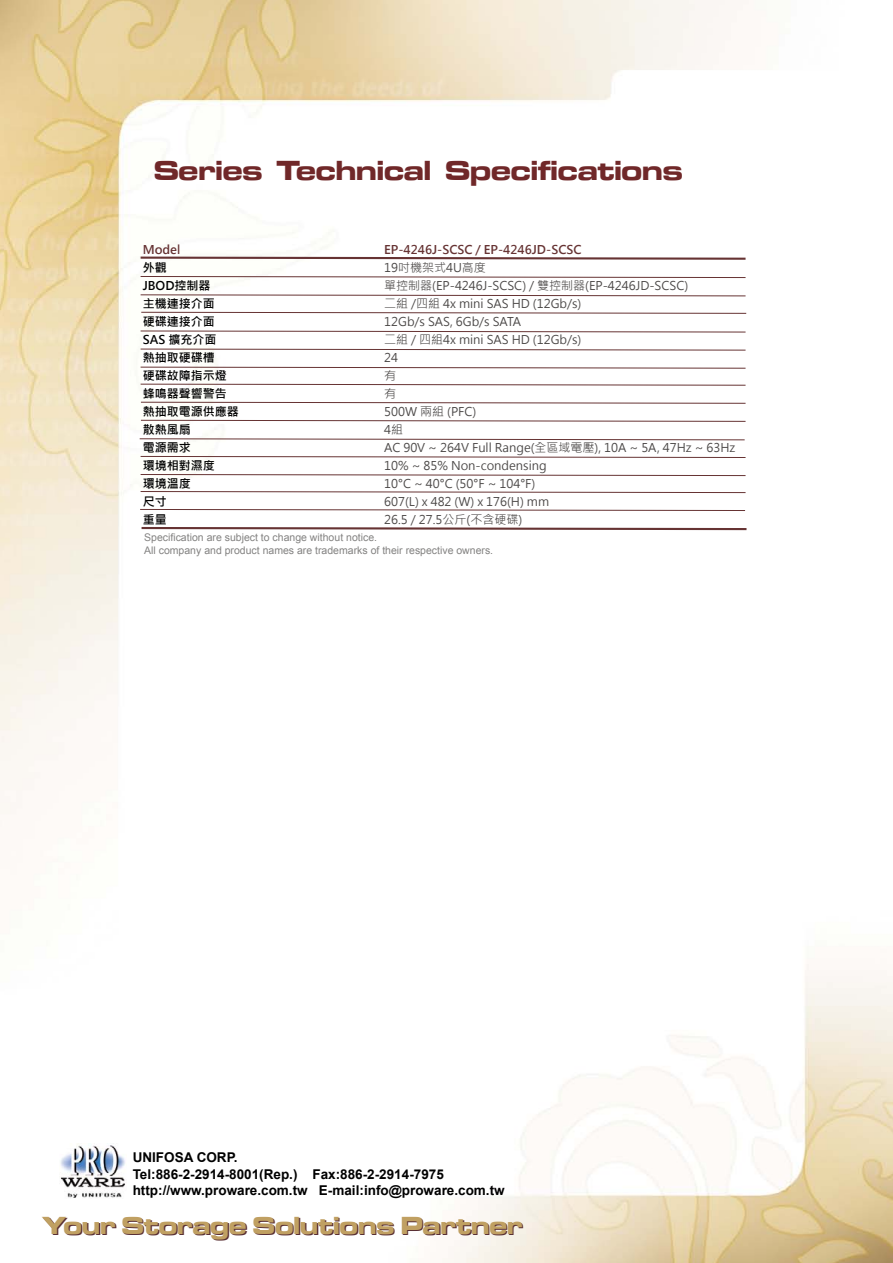
<style>
.page{position:relative;width:893px;height:1263px;background:#fff}
.page>*{position:absolute;margin:0;border:0;box-sizing:border-box;transform-origin:0 0}
.t1{font:28.5px "Microgramma D Bold Exte";color:#702829}
.t2{font:25.5px "Microgramma D Bold Exte";color:#592f34}
.t3{font:700 13.5px/16.2px "Arial";color:#000}
.t4{font:12px/18px "Microsoft Jheng Hei";color:#4c4948}
.t5{font:700 12px/18px "Microsoft Jheng Hei";color:#000}
.t6{font:700 12px "Microsoft Jheng Hei";color:#633}
.t7{font:10.5px/12.6px "Arial";color:#838281}
</style>
<div class="page">
<img style="left:0;top:0;width:893px;height:1263px">
<svg style="left:138px;top:255px;width:610px;height:6px"></svg>
<svg style="left:140px;top:276px;width:606px;height:2px"></svg>
<svg style="left:140px;top:294px;width:606px;height:3px"></svg>
<svg style="left:140px;top:330px;width:606px;height:3px"></svg>
<svg style="left:140px;top:348px;width:606px;height:3px"></svg>
<svg style="left:140px;top:366px;width:606px;height:3px"></svg>
<svg style="left:140px;top:383px;width:606px;height:3px"></svg>
<svg style="left:140px;top:401px;width:606px;height:3px"></svg>
<svg style="left:140px;top:419px;width:606px;height:3px"></svg>
<svg style="left:140px;top:456px;width:606px;height:2px"></svg>
<svg style="left:140px;top:474px;width:606px;height:2px"></svg>
<svg style="left:140px;top:491px;width:606px;height:2px"></svg>
<svg style="left:139px;top:526px;width:610px;height:5px"></svg>
<svg style="left:140px;top:311px;width:607px;height:3px"></svg>
<svg style="left:139px;top:438px;width:606px;height:3px"></svg>
<img style="left:60px;top:1144px;width:66px;height:55px">
<svg style="left:139px;top:509px;width:607px;height:2px"></svg>
<h1 class="t1" style="left:154px;top:151px;width:530px">Series Technical Specifications</h1>
<p class="t6" style="left:384px;top:242px;width:199px">EP-4246J-SCSC / EP-4246JD-SCSC</p>
<p class="t4" style="left:384px;top:258px;width:353px">19吋機架式4U高度<br>單控制器(EP-4246J-SCSC) / 雙控制器(EP-4246JD-SCSC)<br>二組 /四組 4x mini SAS HD (12Gb/s)<br>12Gb/s SAS, 6Gb/s SATA<br>二組 / 四組4x mini SAS HD (12Gb/s)<br>24<br>有<br>有<br>500W 兩組 (PFC)<br>4組<br>AC 90V ~ 264V Full Range(全區域電壓), 10A ~ 5A, 47Hz ~ 63Hz<br>10% ~ 85% Non-condensing<br>10°C ~ 40°C (50°F ~ 104°F)<br>607(L) x 482 (W) x 176(H) mm<br>26.5 / 27.5公斤(不含硬碟)</p>
<p class="t6" style="left:143px;top:242px;width:39px">Model</p>
<p class="t5" style="left:143px;top:259px;width:97px">外觀<br>JBOD控制器<br>主機連接介面<br>硬碟連接介面<br>SAS 擴充介面<br>熱抽取硬碟槽<br>硬碟故障指示燈蜂鳴器聲響警告熱抽取電源供應器散熱風扇<br>電源需求<br>環境相對濕度<br>環境溫度<br>尺寸<br>重量</p>
<p class="t7" style="left:144px;top:531px;width:350px">Specification are subject to change without notice.<br>All company and product names are trademarks of their respective owners.</p>
<p class="t3" style="left:133px;top:1150px;width:373px">UNIFOSA CORP.<br>Tel:886-2-2914-8001(Rep.) Fax:886-2-2914-7975 http://www.proware.com.tw E-mail:info@proware.com.tw</p>
<h2 class="t2" style="left:44px;top:1209px;width:481px">Your Storage Solutions Partner</h2>
</div>
